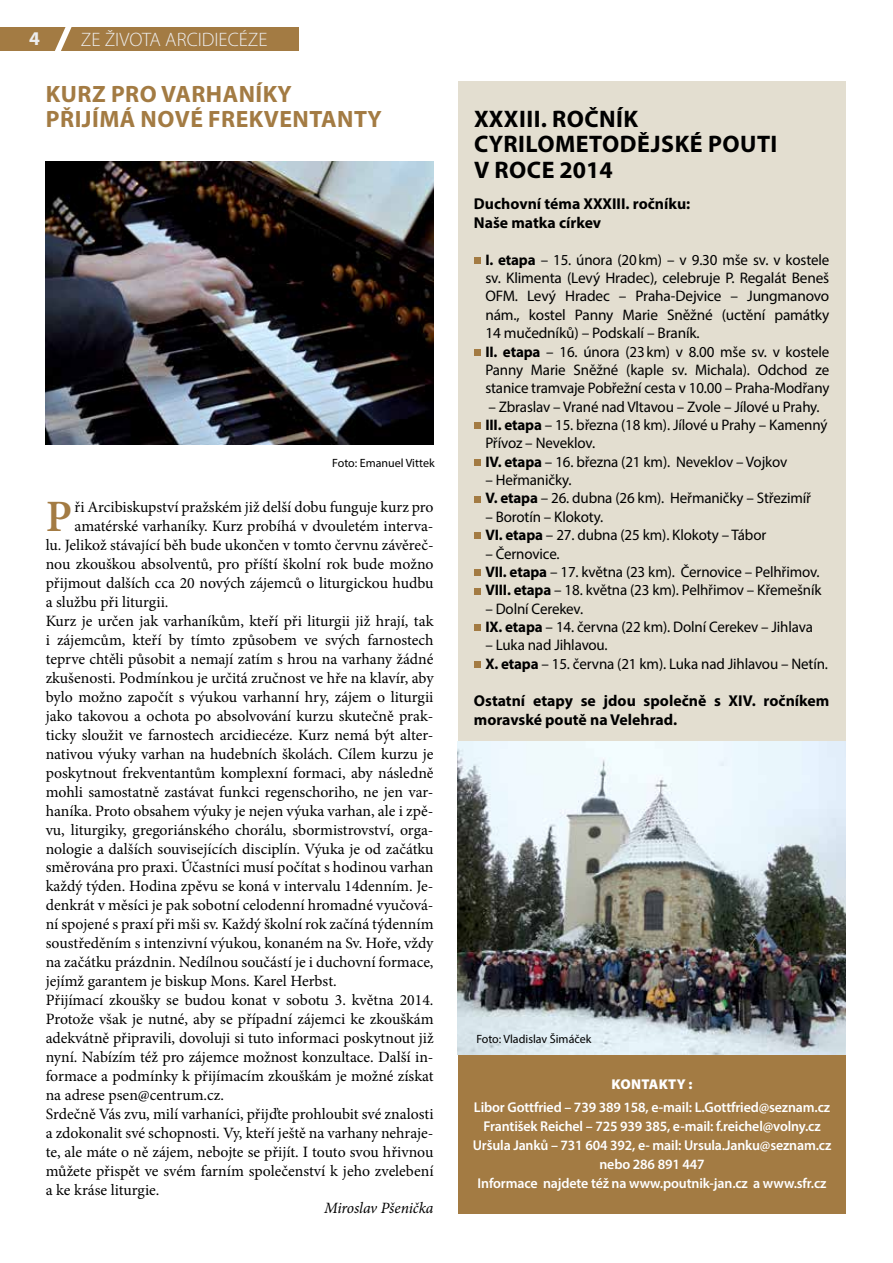
<style>
.page{position:relative;width:893px;height:1263px;background:#fff}
.page>*{position:absolute;margin:0;border:0;box-sizing:border-box;transform-origin:0 0}
.t1{font:600 44.85px "Minion Pro";color:#a37b43}
.t2{font:700 24px/25.2px "Myriad Pro";letter-spacing:.02em;color:#000}
.t3{font:700 23.7px/25.2px "Myriad Pro";letter-spacing:.02em;color:#a37b43}
.t4{font:300 19.5px "Myriad Pro";color:#ededee}
.t5{font:700 19.5px "Myriad Pro";color:#ededee}
.t6{font:15.75px "Minion Pro";color:#000}
.t7{font:700 15.75px/18.9px "Myriad Pro";color:#000}
.t8{font:italic 15.75px "Minion Pro";letter-spacing:-.01em;color:#000}
.t9{font:15.3px/18.3px "Myriad Pro";letter-spacing:-.01em;color:#000}
.t10{font:600 14.25px/18.9px "Myriad Pro";letter-spacing:-.01em;color:#fff;text-align:center}
.t11{font:900 14.25px "Myriad Pro";letter-spacing:.02em;color:#fff}
.t12{font:12px "Myriad Pro";color:#000}
.s1{font-weight:700}
</style>
<div class="page">
<div style="left:0;top:27px;width:299px;height:24px;background:#a37b43"></div>
<svg style="left:55px;top:27px;width:17px;height:24px"></svg>
<div style="left:458px;top:81px;width:387px;height:1132px;background:#e3ded0"></div>
<div style="left:458px;top:1051px;width:387px;height:163px;background:#a37b43"></div>
<img style="left:458px;top:741px;width:387px;height:314px">
<div style="left:474px;top:257px;width:6px;height:7px;background:#a37b43"></div>
<svg style="left:474px;top:349px;width:6px;height:6px"></svg>
<svg style="left:474px;top:423px;width:6px;height:6px"></svg>
<div style="left:474px;top:459px;width:6px;height:7px;background:#a37b43"></div>
<svg style="left:474px;top:496px;width:6px;height:6px"></svg>
<svg style="left:474px;top:533px;width:6px;height:6px"></svg>
<div style="left:474px;top:569px;width:6px;height:7px;background:#a37b43"></div>
<svg style="left:474px;top:588px;width:6px;height:6px"></svg>
<div style="left:474px;top:624px;width:6px;height:7px;background:#a37b43"></div>
<div style="left:474px;top:661px;width:6px;height:7px;background:#a37b43"></div>
<img style="left:46px;top:162px;width:388px;height:283px">
<p class="t5" style="left:29px;top:26px;width:12px">4</p>
<p class="t4" style="left:81px;top:28px;width:188px">ZE ŽIVOTA ARCIDIECÉZE</p>
<h3 class="t3" style="left:46px;top:81px;width:337px">KURZ PRO VARHANÍKY<br>PŘIJÍMÁ NOVÉ FREKVENTANTY</h3>
<p class="t12" style="left:332px;top:455px;width:104px">Foto: Emanuel Vittek</p>
<h1 class="t1" style="left:46px;top:486px;width:28px">P</h1>
<p class="t6" style="left:75px;top:497px;width:360px">ři Arcibiskupství pražském již delší dobu funguje kurz pro</p>
<p class="t6" style="left:75px;top:516px;width:360px">amatérské varhaníky. Kurz probíhá v dvouletém interva-</p>
<p class="t6" style="left:46px;top:535px;width:389px">lu. Jelikož stávající běh bude ukončen v tomto červnu závěreč-</p>
<p class="t6" style="left:46px;top:554px;width:389px">nou zkouškou absolventů, pro příští školní rok bude možno</p>
<p class="t6" style="left:46px;top:573px;width:389px">přijmout dalších cca 20 nových zájemců o liturgickou hudbu</p>
<p class="t6" style="left:46px;top:592px;width:124px">a službu při liturgii.</p>
<p class="t6" style="left:46px;top:610px;width:389px">Kurz je určen jak varhaníkům, kteří při liturgii již hrají, tak</p>
<p class="t6" style="left:46px;top:629px;width:389px">i zájemcům, kteří by tímto způsobem ve svých farnostech</p>
<p class="t6" style="left:46px;top:648px;width:389px">teprve chtěli působit a nemají zatím s hrou na varhany žádné</p>
<p class="t6" style="left:46px;top:667px;width:389px">zkušenosti. Podmínkou je určitá zručnost ve hře na klavír, aby</p>
<p class="t6" style="left:46px;top:686px;width:389px">bylo možno započít s výukou varhanní hry, zájem o liturgii</p>
<p class="t6" style="left:46px;top:705px;width:389px">jako takovou a ochota po absolvování kurzu skutečně prak-</p>
<p class="t6" style="left:46px;top:724px;width:389px">ticky sloužit ve farnostech arcidiecéze. Kurz nemá být alter-</p>
<p class="t6" style="left:46px;top:743px;width:389px">nativou výuky varhan na hudebních školách. Cílem kurzu je</p>
<p class="t6" style="left:46px;top:762px;width:389px">poskytnout frekventantům komplexní formaci, aby následně</p>
<p class="t6" style="left:46px;top:781px;width:389px">mohli samostatně zastávat funkci regenschoriho, ne jen var-</p>
<p class="t6" style="left:46px;top:800px;width:389px">haníka. Proto obsahem výuky je nejen výuka varhan, ale i zpě-</p>
<p class="t6" style="left:46px;top:819px;width:389px">vu, liturgiky, gregoriánského chorálu, sbormistrovství, orga-</p>
<p class="t6" style="left:46px;top:838px;width:389px">nologie a dalších souvisejících disciplín. Výuka je od začátku</p>
<p class="t6" style="left:46px;top:857px;width:389px">směrována pro praxi. Účastníci musí počítat s hodinou varhan</p>
<p class="t6" style="left:46px;top:876px;width:389px">každý týden. Hodina zpěvu se koná v intervalu 14denním. Je-</p>
<p class="t6" style="left:46px;top:895px;width:389px">denkrát v měsíci je pak sobotní celodenní hromadné vyučová-</p>
<p class="t6" style="left:46px;top:914px;width:389px">ní spojené s praxí při mši sv. Každý školní rok začíná týdenním</p>
<p class="t6" style="left:46px;top:933px;width:389px">soustředěním s intenzivní výukou, konaném na Sv. Hoře, vždy</p>
<p class="t6" style="left:46px;top:951px;width:389px">na začátku prázdnin. Nedílnou součástí je i duchovní formace,</p>
<p class="t6" style="left:46px;top:970px;width:293px">jejímž garantem je biskup Mons. Karel Herbst.</p>
<p class="t6" style="left:46px;top:989px;width:389px">Přijímací zkoušky se budou konat v sobotu 3. května 2014.</p>
<p class="t6" style="left:46px;top:1008px;width:389px">Protože však je nutné, aby se případní zájemci ke zkouškám</p>
<p class="t6" style="left:46px;top:1027px;width:389px">adekvátně připravili, dovoluji si tuto informaci poskytnout již</p>
<p class="t6" style="left:46px;top:1046px;width:389px">nyní. Nabízím též pro zájemce možnost konzultace. Další in-</p>
<p class="t6" style="left:46px;top:1065px;width:389px">formace a podmínky k přijímacím zkouškám je možné získat</p>
<p class="t6" style="left:46px;top:1084px;width:180px">na adrese psen@centrum.cz.</p>
<p class="t6" style="left:46px;top:1103px;width:389px">Srdečně Vás zvu, milí varhaníci, přijďte prohloubit své znalosti</p>
<p class="t6" style="left:46px;top:1122px;width:389px">a zdokonalit své schopnosti. Vy, kteří ještě na varhany nehraje-</p>
<p class="t6" style="left:46px;top:1141px;width:389px">te, ale máte o ně zájem, nebojte se přijít. I touto svou hřivnou</p>
<p class="t6" style="left:46px;top:1160px;width:389px">můžete přispět ve svém farním společenství k jeho zvelebení</p>
<p class="t6" style="left:46px;top:1179px;width:115px">a ke kráse liturgie.</p>
<p class="t8" style="left:324px;top:1197px;width:111px">Miroslav Pšenička</p>
<h2 class="t2" style="left:474px;top:106px;width:305px">XXXIII. ROČNÍK<br>CYRILOMETODĚJSKÉ POUTI<br>V ROCE 2014</h2>
<p class="t7" style="left:474px;top:194px;width:218px">Duchovní téma XXXIII. ročníku:<br>Naše matka církev</p>
<p class="t9" style="left:485px;top:250px;width:346px"><span class="s1">I. etapa</span> – 15. února (20km) – v 9.30 mše sv. v kostele sv. Klimenta (Levý Hradec), celebruje P. Regalát Beneš OFM. Levý Hradec – Praha-Dejvice – Jungmanovo nám., kostel Panny Marie Sněžné (uctění památky 14 mučedníků) – Podskalí – Braník.<br><span class="s1">II. etapa</span> – 16. února (23km) v 8.00 mše sv. v kostele Panny Marie Sněžné (kaple sv. Michala). Odchod ze stanice tramvaje Pobřežní cesta v 10.00 – Praha-Modřany</p>
<p class="t9" style="left:485px;top:397px;width:344px">– Zbraslav – Vrané nad Vltavou – Zvole – Jílové u Prahy.<br><span class="s1">III. etapa</span> – 15. března (18 km). Jílové u Prahy – Kamenný Přívoz – Neveklov.<br><span class="s1">IV. etapa</span> – 16. března (21 km). Neveklov – Vojkov</p>
<p class="t9" style="left:485px;top:471px;width:327px">– Heřmaničky.<br><span class="s1">V. etapa</span> – 26. dubna (26 km). Heřmaničky – Střezimíř</p>
<p class="t9" style="left:485px;top:507px;width:282px">– Borotín – Klokoty.<br><span class="s1">VI. etapa</span> – 27. dubna (25 km). Klokoty – Tábor</p>
<p class="t9" style="left:485px;top:544px;width:338px">– Černovice.<br><span class="s1">VII. etapa</span> – 17. května (23 km). Černovice – Pelhřimov.<br><span class="s1">VIII. etapa</span> – 18. května (23 km). Pelhřimov – Křemešník</p>
<p class="t9" style="left:485px;top:599px;width:329px">– Dolní Cerekev.<br><span class="s1">IX. etapa</span> – 14. června (22 km). Dolní Cerekev – Jihlava</p>
<p class="t9" style="left:485px;top:636px;width:344px">– Luka nad Jihlavou.<br><span class="s1">X. etapa</span> – 15. června (21 km). Luka nad Jihlavou – Netín.</p>
<p class="t7" style="left:474px;top:690px;width:357px">Ostatní etapy se jdou společně s XIV. ročníkem moravské poutě na Velehrad.</p>
<p class="t12" style="left:476px;top:1031px;width:117px">Foto: Vladislav Šimáček</p>
<p class="t11" style="left:612px;top:1074px;width:83px">KONTAKTY :</p>
<p class="t10" style="left:473px;top:1098px;width:360px">Libor Gottfried – 739 389 158, e-mail: L.Gottfried@seznam.cz František Reichel – 725 939 385, e-mail: f.reichel@volny.cz Uršula Janků – 731 604 392, e- mail: Ursula.Janku@seznam.cz nebo 286 891 447<br>Informace najdete též na www.poutnik-jan.cz a www.sfr.cz</p>
</div>
